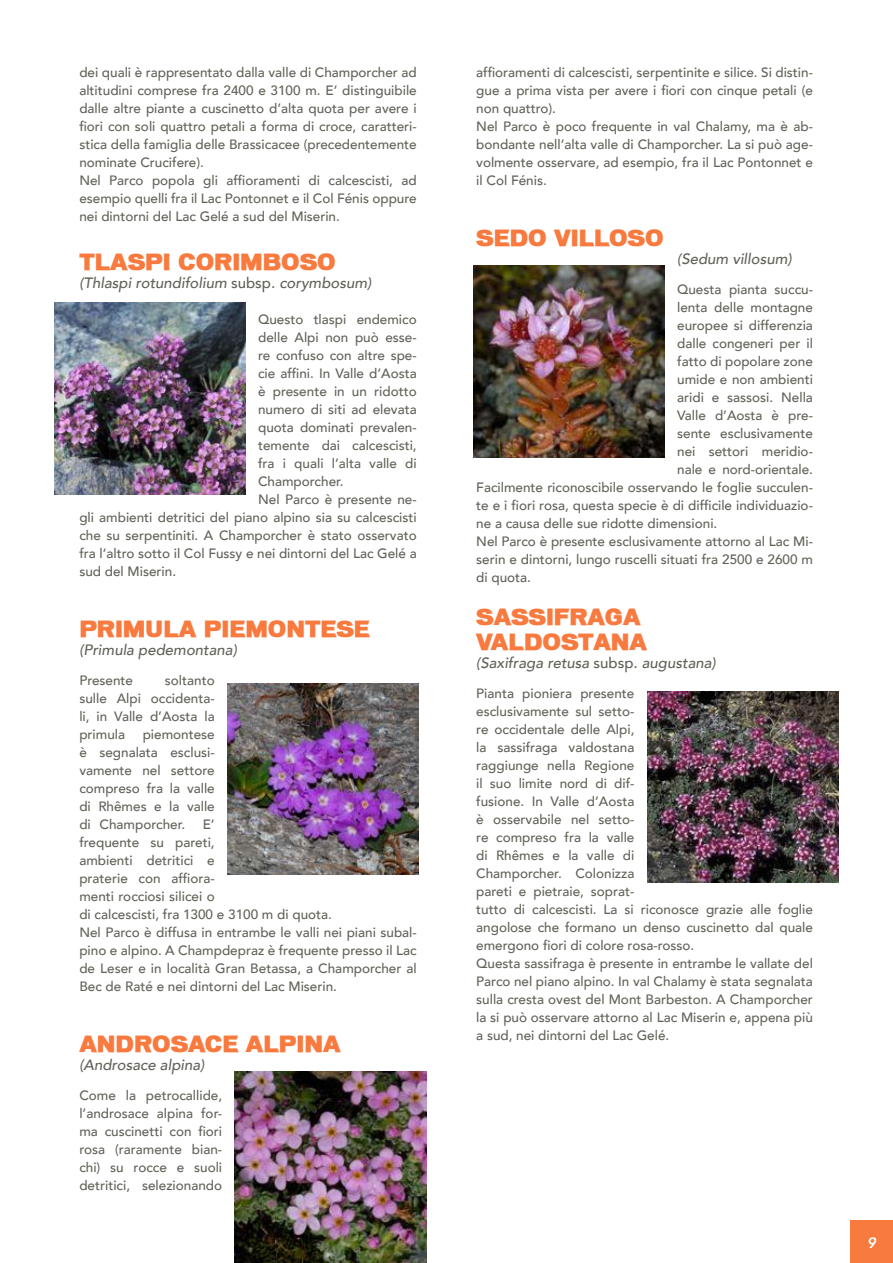
<style>
.page{position:relative;width:893px;height:1263px;background:#fff}
.page>*{position:absolute;margin:0;border:0;box-sizing:border-box;transform-origin:0 0}
.t1{font:21px/25.2px "Macromedia";color:#f87a3e}
.t2{font:italic 500 15px "Avenir";color:#5f6358}
.t3{font:italic 800 15px "Avenir";color:#fff}
.t4{font:500 13.5px/18px "Avenir";color:#5f6358}
.s1{font-style:normal}
</style>
<div class="page">
<img style="left:227px;top:684px;width:192px;height:191px">
<img style="left:54px;top:303px;width:191px;height:191px">
<img style="left:473px;top:266px;width:191px;height:191px">
<img style="left:235px;top:1071px;width:191px;height:192px">
<img style="left:648px;top:691px;width:191px;height:191px">
<div style="left:850px;top:1220px;width:43px;height:43px;background:#f87a3e"></div>
<p class="t4" style="left:79px;top:62px;width:339px">dei quali è rappresentato dalla valle di Champorcher ad altitudini comprese fra 2400 e 3100 m. E’ distinguibile dalle altre piante a cuscinetto d’alta quota per avere i fiori con soli quattro petali a forma di croce, caratteri&shy;stica della famiglia delle Brassicacee (precedentemente nominate Crucifere).<br>Nel Parco popola gli affioramenti di calcescisti, ad esempio quelli fra il Lac Pontonnet e il Col Fénis oppure nei dintorni del Lac Gelé a sud del Miserin.</p>
<h1 class="t1" style="left:79px;top:249px;width:258px">TLASPI CORIMBOSO</h1>
<p class="t2" style="left:79px;top:274px;width:294px">(Thlaspi rotundifolium <span class="s1">subsp</span>. corymbosum)</p>
<p class="t4" style="left:258px;top:309px;width:160px">Questo tlaspi endemico</p>
<p class="t4" style="left:258px;top:327px;width:160px">delle Alpi non può esse-</p>
<p class="t4" style="left:258px;top:345px;width:160px">re confuso con altre spe-</p>
<p class="t4" style="left:258px;top:363px;width:160px">cie affini. In Valle d’Aosta</p>
<p class="t4" style="left:258px;top:381px;width:160px">è presente in un ridotto</p>
<p class="t4" style="left:258px;top:399px;width:160px">numero di siti ad elevata</p>
<p class="t4" style="left:258px;top:417px;width:160px">quota dominati prevalen-</p>
<p class="t4" style="left:258px;top:435px;width:160px">temente dai calcescisti,</p>
<p class="t4" style="left:258px;top:453px;width:160px">fra i quali l’alta valle di</p>
<p class="t4" style="left:258px;top:471px;width:87px">Champorcher.</p>
<p class="t4" style="left:258px;top:489px;width:160px">Nel Parco è presente ne-</p>
<p class="t4" style="left:79px;top:507px;width:339px">gli ambienti detritici del piano alpino sia su calcescisti</p>
<p class="t4" style="left:79px;top:525px;width:339px">che su serpentiniti. A Champorcher è stato osservato</p>
<p class="t4" style="left:79px;top:543px;width:339px">fra l’altro sotto il Col Fussy e nei dintorni del Lac Gelé a</p>
<p class="t4" style="left:79px;top:561px;width:98px">sud del Miserin.</p>
<h1 class="t1" style="left:79px;top:616px;width:292px">PRIMULA PIEMONTESE</h1>
<p class="t2" style="left:79px;top:641px;width:159px">(Primula pedemontana)</p>
<p class="t4" style="left:79px;top:671px;width:55px">Presente</p>
<p class="t4" style="left:79px;top:671px;width:137px;text-align:justify;text-indent:86px">soltanto sulle Alpi occidenta&shy;li, in Valle d’Aosta la primula</p>
<p class="t4" style="left:79px;top:725px;width:137px;text-align:justify;text-indent:63px">piemontese è segnalata esclusi&shy;vamente nel settore compreso fra la valle di Rhêmes e la valle di Champorcher.</p>
<p class="t4" style="left:79px;top:815px;width:339px;text-indent:123px">E’<br>frequente su pareti,<br>ambienti detritici e<br>praterie con affiora-<br>menti rocciosi silicei o<br>di calcescisti, fra 1300 e 3100 m di quota.<br>Nel Parco è diffusa in entrambe le valli nei piani subal&shy;pino e alpino. A Champdepraz è frequente presso il Lac de Leser e in località Gran Betassa, a Champorcher al Bec de Raté e nei dintorni del Lac Miserin.</p>
<h1 class="t1" style="left:79px;top:1032px;width:263px">ANDROSACE ALPINA</h1>
<p class="t2" style="left:79px;top:1056px;width:127px">(Androsace alpina)</p>
<p class="t4" style="left:79px;top:1086px;width:144px;text-align:justify">Come la petrocallide, l’androsace alpina for&shy;ma cuscinetti con fiori rosa (raramente bian&shy;chi) su rocce e suoli detritici, selezionando</p>
<p class="t4" style="left:476px;top:62px;width:338px">affioramenti di calcescisti, serpentinite e silice. Si distin&shy;gue a prima vista per avere i fiori con cinque petali (e non quattro).<br>Nel Parco è poco frequente in val Chalamy, ma è ab&shy;bondante nell’alta valle di Champorcher. La si può age&shy;volmente osservare, ad esempio, fra il Lac Pontonnet e il Col Fénis.</p>
<h1 class="t1" style="left:476px;top:225px;width:189px">SEDO VILLOSO</h1>
<p class="t2" style="left:677px;top:250px;width:116px">(Sedum villosum)</p>
<p class="t4" style="left:677px;top:279px;width:137px">Questa pianta succu-</p>
<p class="t4" style="left:677px;top:297px;width:137px">lenta delle montagne</p>
<p class="t4" style="left:677px;top:315px;width:137px">europee si differenzia</p>
<p class="t4" style="left:677px;top:333px;width:137px">dalle congeneri per il</p>
<p class="t4" style="left:677px;top:351px;width:137px">fatto di popolare zone</p>
<p class="t4" style="left:677px;top:369px;width:137px">umide e non ambienti</p>
<p class="t4" style="left:677px;top:387px;width:137px">aridi e sassosi. Nella</p>
<p class="t4" style="left:677px;top:405px;width:137px">Valle d’Aosta è pre-</p>
<p class="t4" style="left:677px;top:423px;width:137px">sente esclusivamente</p>
<p class="t4" style="left:677px;top:441px;width:137px">nei settori meridio-</p>
<p class="t4" style="left:677px;top:459px;width:137px">nale e nord-orientale.</p>
<p class="t4" style="left:476px;top:477px;width:338px">Facilmente riconoscibile osservando le foglie succulen-</p>
<p class="t4" style="left:476px;top:495px;width:338px">te e i fiori rosa, questa specie è di difficile individuazio-</p>
<p class="t4" style="left:476px;top:513px;width:243px">ne a causa delle sue ridotte dimensioni.</p>
<p class="t4" style="left:476px;top:531px;width:338px">Nel Parco è presente esclusivamente attorno al Lac Mi-</p>
<p class="t4" style="left:476px;top:549px;width:338px">serin e dintorni, lungo ruscelli situati fra 2500 e 2600 m</p>
<p class="t4" style="left:476px;top:567px;width:56px">di quota.</p>
<h1 class="t1" style="left:476px;top:604px;width:172px">SASSIFRAGA<br>VALDOSTANA</h1>
<p class="t2" style="left:476px;top:654px;width:241px">(Saxifraga retusa <span class="s1">subsp</span>. augustana)</p>
<p class="t4" style="left:476px;top:684px;width:338px">Pianta pioniera presente<br>esclusivamente sul setto-<br>re occidentale delle Alpi,<br>la sassifraga valdostana<br>raggiunge nella Regione<br>il suo limite nord di dif-<br>fusione. In Valle d’Aosta<br>è osservabile nel setto-<br>re compreso fra la valle<br>di Rhêmes e la valle di<br>Champorcher. Colonizza<br>pareti e pietraie, soprat-<br>tutto di calcescisti. La si riconosce grazie alle foglie angolose che formano un denso cuscinetto dal quale emergono fiori di colore rosa-rosso.<br>Questa sassifraga è presente in entrambe le vallate del Parco nel piano alpino. In val Chalamy è stata segnalata sulla cresta ovest del Mont Barbeston. A Champorcher la si può osservare attorno al Lac Miserin e, appena più a sud, nei dintorni del Lac Gelé.</p>
<p class="t3" style="left:867px;top:1233px;width:10px">9</p>
</div>
